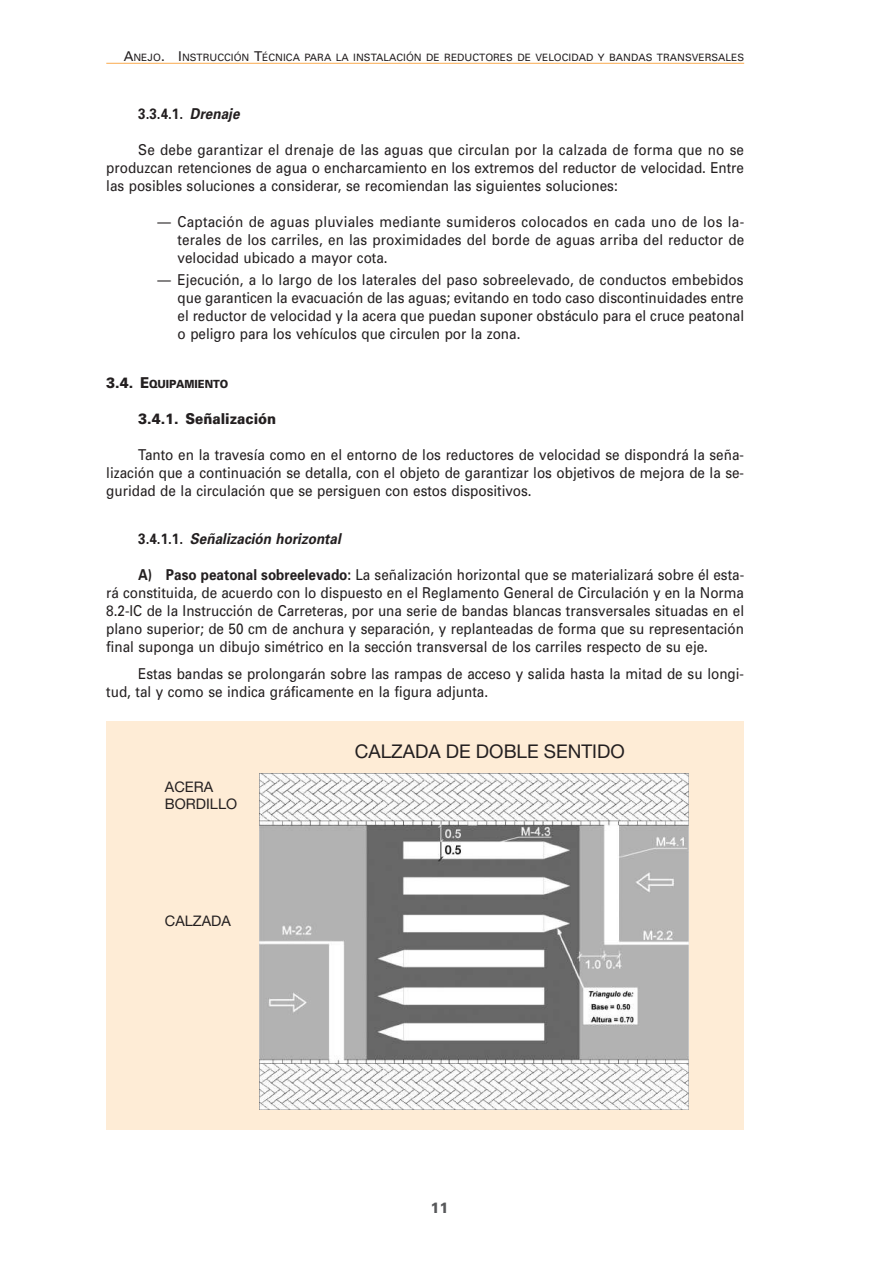
<style>
.page{position:relative;width:893px;height:1263px;background:#fff}
.page>*{position:absolute;margin:0;border:0;box-sizing:border-box;transform-origin:0 0}
.t1{font:18.9px "Helvetica Neue";color:#231f20}
.t2{font:15px/18px "Univers";color:#231f20;text-align:justify;scale:.9 1}
.t3{font:italic 700 15px "Univers";color:#231f20;scale:.9 1}
.t4{font:900 15px "Univers";color:#231f20;scale:.9 1}
.t5{font:700 15px "Univers";color:#231f20;scale:.9 1}
.t6{font:900 15px "Univers";color:#57585a;scale:.9 1}
.t7{font:14.55px/17.4px "Helvetica Neue";color:#231f20}
.t8{font:900 11.25px "Univers";color:#231f20;scale:.9 1}
.t9{font:10.2px "Univers";color:#231f20}
.s1{font-size:13.5px}
.s2{font-style:italic}
.s3{font-size:15px}
.s4{font-style:normal}
.s5{font-weight:700}
</style>
<div class="page">
<hr style="left:106px;top:63px;width:638px;height:1px;background:#faaa4d">
<div style="left:106px;top:721px;width:638px;height:408px;background:#feecd6"></div>
<img style="left:259px;top:773px;width:430px;height:337px">
<p class="t9" style="left:124px;top:51px;width:622px"><span class="s1">A</span>NEJO<span class="s1">. I</span>NSTRUCCIÓN <span class="s1">T</span>ÉCNICA PARA LA INSTALACIÓN DE REDUCTORES DE VELOCIDAD Y BANDAS TRANSVERSALES</p>
<p class="t5" style="left:138px;top:104px;width:114px">3.3.4.1. <span class="s2">Drenaje</span></p>
<p class="t2" style="left:106px;top:140px;width:710px;text-indent:32px">Se debe garantizar el drenaje de las aguas que circulan por la calzada de forma que no se produzcan retenciones de agua o encharcamiento en los extremos del reductor de velocidad. Entre las posibles soluciones a considerar, se recomiendan las siguientes soluciones:</p>
<p class="t2" style="left:178px;top:212px;width:631px;text-indent:-20px">— Captación de aguas pluviales mediante sumideros colocados en cada uno de los la&shy;terales de los carriles, en las proximidades del borde de aguas arriba del reductor de velocidad ubicado a mayor cota.</p>
<p class="t2" style="left:178px;top:270px;width:631px;text-indent:-20px">— Ejecución, a lo largo de los laterales del paso sobreelevado, de conductos embebidos que garanticen la evacuación de las aguas; evitando en todo caso discontinuidades entre el reductor de velocidad y la acera que puedan suponer obstáculo para el cruce peatonal o peligro para los vehículos que circulen por la zona.</p>
<p class="t8" style="left:106px;top:377px;width:137px"><span class="s3">3.4. E</span>QUIPAMIENTO</p>
<p class="t4" style="left:138px;top:409px;width:155px">3.4.1. Señalización</p>
<p class="t2" style="left:106px;top:445px;width:710px;text-indent:32px">Tanto en la travesía como en el entorno de los reductores de velocidad se dispondrá la seña&shy;lización que a continuación se detalla, con el objeto de garantizar los objetivos de mejora de la se&shy;guridad de la circulación que se persiguen con estos dispositivos.</p>
<p class="t3" style="left:138px;top:529px;width:227px"><span class="s4">3.4.1.1.</span> Señalización horizontal</p>
<p class="t2" style="left:106px;top:566px;width:710px;text-indent:32px"><span class="s5">A) Paso peatonal sobreelevado:</span> La señalización horizontal que se materializará sobre él esta&shy;rá constituida, de acuerdo con lo dispuesto en el Reglamento General de Circulación y en la Norma 8.2-IC de la Instrucción de Carreteras, por una serie de bandas blancas transversales situadas en el plano superior; de 50 cm de anchura y separación, y replanteadas de forma que su representación final suponga un dibujo simétrico en la sección transversal de los carriles respecto de su eje.</p>
<p class="t2" style="left:106px;top:665px;width:710px;text-indent:32px">Estas bandas se prolongarán sobre las rampas de acceso y salida hasta la mitad de su longi&shy;tud, tal y como se indica gráficamente en la figura adjunta.</p>
<p class="t7" style="left:165px;top:778px;width:74px">ACERA<br>BORDILLO</p>
<p class="t7" style="left:165px;top:912px;width:68px">CALZADA</p>
<p class="t1" style="left:355px;top:740px;width:272px">CALZADA DE DOBLE SENTIDO</p>
<p class="t6" style="left:430px;top:1198px;width:22px">11</p>
</div>
